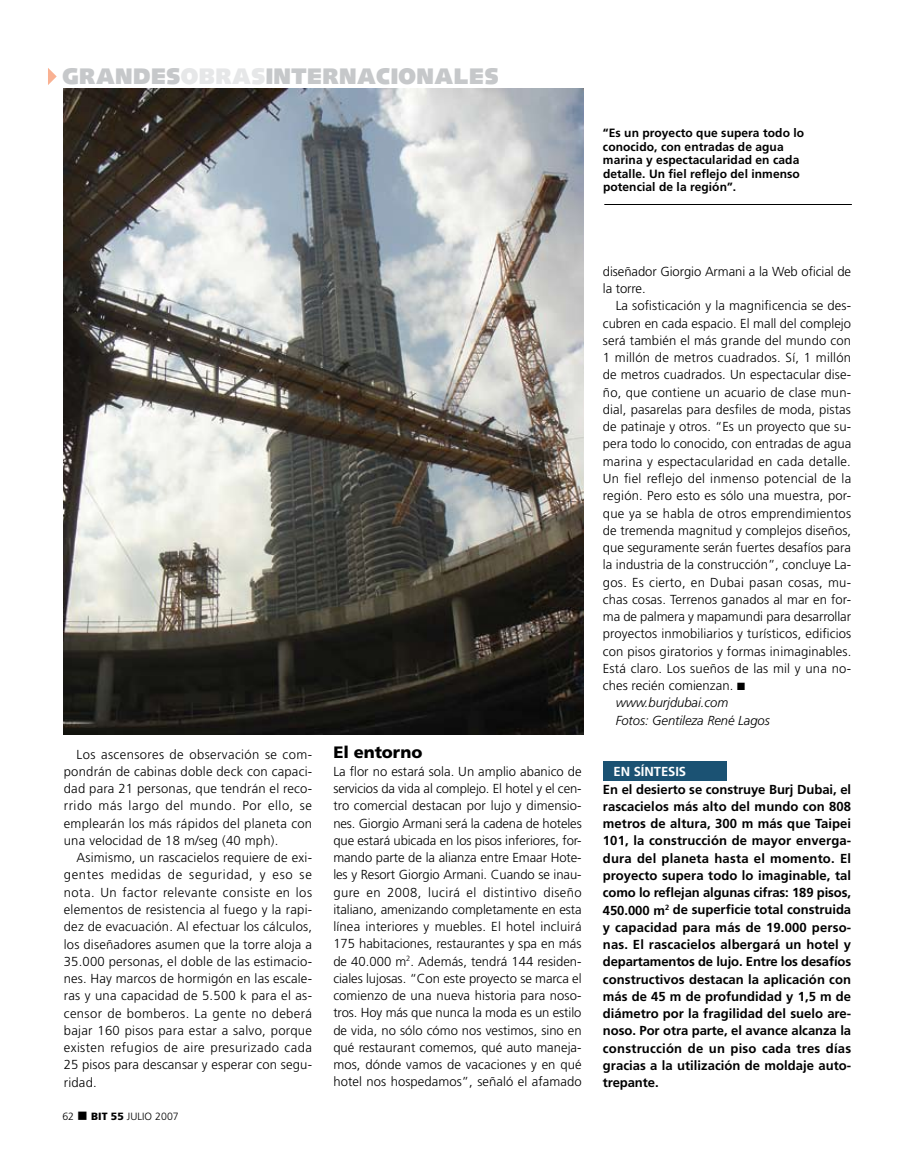
<style>
.page{position:relative;width:915px;height:1170px;background:#fff}
.page>*{position:absolute;margin:0;border:0;box-sizing:border-box;transform-origin:0 0}
.t1{font:900 22.5px "Syntax";color:#c6c8ca}
.t2{font:900 22.5px "Syntax";color:#e6e7e8}
.t3{font:900 16.5px "Frutiger";letter-spacing:-.005em;color:#000}
.t4{font:300 13.05px/17.2px "Frutiger";letter-spacing:.01em;color:#000;text-align:justify}
.t5{font:700 13.05px/17.2px "Frutiger";letter-spacing:.005em;color:#000;text-align:justify}
.t6{font:italic 300 13.05px "Frutiger";letter-spacing:-.005em;color:#000}
.t7{font:700 13.05px "Frutiger";letter-spacing:-.005em;color:#fff}
.t8{font:700 12px/13.5px "Frutiger";letter-spacing:.005em;color:#000}
.t9{font:300 10.5px "Frutiger";letter-spacing:.005em;color:#000}
.s1{font-weight:900}
</style>
<div class="page">
<div style="left:602px;top:761px;width:124px;height:20px;background:#1b5273"></div>
<svg style="left:48px;top:68px;width:9px;height:17px"></svg>
<img style="left:64px;top:88px;width:519px;height:646px">
<hr style="left:604px;top:204px;width:247px;height:1px;background:#000">
<h1 class="t1" style="left:63px;top:63px;width:18px">GRANDES</h1>
<h1 class="t2" style="left:181px;top:63px;width:18px">OBRAS</h1>
<h1 class="t1" style="left:265px;top:63px;width:17px">INTERNACIONALES</h1>
<p class="t8" style="left:602px;top:126px;width:203px">“Es un proyecto que supera todo lo conocido, con entradas de agua marina y espectacularidad en cada detalle. Un fiel reflejo del inmenso potencial de la región”.</p>
<p class="t4" style="left:64px;top:745px;width:250px;text-indent:13px">Los ascensores de observación se com&shy;pondrán de cabinas doble deck con capaci&shy;dad para 21 personas, que tendrán el reco&shy;rrido más largo del mundo. Por ello, se emplearán los más rápidos del planeta con una velocidad de 18 m/seg (40 mph).</p>
<p class="t4" style="left:64px;top:849px;width:250px;text-indent:13px">Asimismo, un rascacielos requiere de exi&shy;gentes medidas de seguridad, y eso se nota. U n factor relevante consiste en los elementos de resistencia al fuego y la rapi&shy;dez de evacuación. Al efectuar los cálculos, los diseñadores asumen que la torre aloja a 35.000 personas, el doble de las estimacio&shy;nes. Hay marcos de hormigón en las escale&shy;ras y una capacidad de 5.500 k para el as&shy;censor de bomberos. La gente no deberá bajar 160 pisos para estar a salvo, porque existen refugios de aire presurizado cada 25 pisos para descansar y esperar con segu&shy;ridad.</p>
<p class="t9" style="left:62px;top:1110px;width:71px">62 ■ <span class="s1">BIT 55</span> JULIO</p>
<p class="t9" style="left:155px;top:1110px;width:25px">2007</p>
<p class="t3" style="left:333px;top:742px;width:90px">El entorno</p>
<p class="t4" style="left:333px;top:762px;width:250px">La flor no estará sola. U n amplio abanico de servicios da vida al complejo. El hotel y el cen&shy;tro comercial destacan por lujo y dimensio&shy;nes. Giorgio Armani será la cadena de hoteles que estará ubicada en los pisos inferiores, for&shy;mando parte de la alianza entre Emaar Hote&shy;les y Resort Giorgio Armani. C uando se inau&shy;gure en 2008, lucirá el distintivo diseño italiano, amenizando completamente en esta línea interiores y muebles. El hotel incluirá 175 habitaciones, restaurantes y spa en más de 40.000 m<sup>2</sup>. Además, tendrá 144 residen&shy;ciales lujosas. “C on este proyecto se marca el comienzo de una nueva historia para noso&shy;tros. Hoy más que nunca la moda es un estilo de vida, no sólo cómo nos vestimos, sino en qué restaurant comemos, qué auto maneja&shy;mos, dónde vamos de vacaciones y en qué hotel nos hospedamos”, señaló el afamado</p>
<p class="t4" style="left:602px;top:263px;width:250px">diseñador Giorgio Armani a la Web oficial de la torre.</p>
<p class="t4" style="left:615px;top:297px;width:237px">La sofisticación y la magnificencia se des-</p>
<p class="t4" style="left:602px;top:314px;width:249px">cubren en cada espacio. El mall del complejo</p>
<p class="t4" style="left:602px;top:332px;width:249px">será también el más grande del mundo con</p>
<p class="t4" style="left:602px;top:349px;width:250px">1 millón de metros cuadrados. Sí, 1 millón</p>
<p class="t4" style="left:602px;top:366px;width:250px">de metros cuadrados. U n espectacular dise-</p>
<p class="t4" style="left:602px;top:383px;width:250px">ño, que contiene un acuario de clase mun-</p>
<p class="t4" style="left:602px;top:401px;width:249px">dial, pasarelas para desfiles de moda, pistas</p>
<p class="t4" style="left:602px;top:418px;width:250px">de patinaje y otros. “Es un proyecto que su-</p>
<p class="t4" style="left:602px;top:435px;width:250px">pera todo lo conocido, con entradas de agua</p>
<p class="t4" style="left:602px;top:452px;width:249px">marina y espectacularidad en cada detalle.</p>
<p class="t4" style="left:602px;top:470px;width:250px">U n fiel reflejo del inmenso potencial de la</p>
<p class="t4" style="left:602px;top:487px;width:250px">región. Pero esto es sólo una muestra, por-</p>
<p class="t4" style="left:602px;top:504px;width:250px">que ya se habla de otros emprendimientos</p>
<p class="t4" style="left:602px;top:521px;width:250px">de tremenda magnitud y complejos diseños,</p>
<p class="t4" style="left:602px;top:539px;width:249px">que seguramente serán fuertes desafíos para</p>
<p class="t4" style="left:602px;top:556px;width:250px">la industria de la construcción”, concluye La-</p>
<p class="t4" style="left:602px;top:573px;width:250px">gos. Es cierto, en Dubai pasan cosas, mu-</p>
<p class="t4" style="left:602px;top:590px;width:250px">chas cosas. Terrenos ganados al mar en for-</p>
<p class="t4" style="left:602px;top:608px;width:250px">ma de palmera y mapamundi para desarrollar</p>
<p class="t4" style="left:602px;top:625px;width:250px">proyectos inmobiliarios y turísticos, edificios</p>
<p class="t4" style="left:602px;top:642px;width:250px">con pisos giratorios y formas inimaginables.</p>
<p class="t4" style="left:602px;top:659px;width:250px">Está claro. Los sueños de las mil y una no-</p>
<p class="t4" style="left:602px;top:677px;width:144px">ches recién comienzan. ■</p>
<p class="t6" style="left:615px;top:695px;width:114px">www.burjdubai.com</p>
<p class="t6" style="left:615px;top:712px;width:156px">Fotos: Gentileza René Lagos</p>
<p class="t7" style="left:613px;top:764px;width:62px">en síntesis</p>
<p class="t5" style="left:602px;top:780px;width:250px">En el desierto se construye Burj Dubai, el rascacielos más alto del mundo con 808 metros de altura, 300 m más que Taipei 101, la construcción de mayor enverga&shy;dura del planeta hasta el momento. El proyecto supera todo lo imaginable, tal como lo reflejan algunas cifras: 189 pisos, 450.000 m<sup>2</sup> de superficie total construida y capacidad para más de 19.000 perso&shy;nas. El rascacielos albergará un hotel y departamentos de lujo. E ntre los desafíos constructivos destacan la aplicación con más de 45 m de profundidad y 1,5 m de diámetro por la fragilidad del suelo are&shy;noso. Por otra parte, el avance alcanza la construcción de un piso cada tres días gracias a la utilización de moldaje auto&shy;trepante.</p>
</div>
